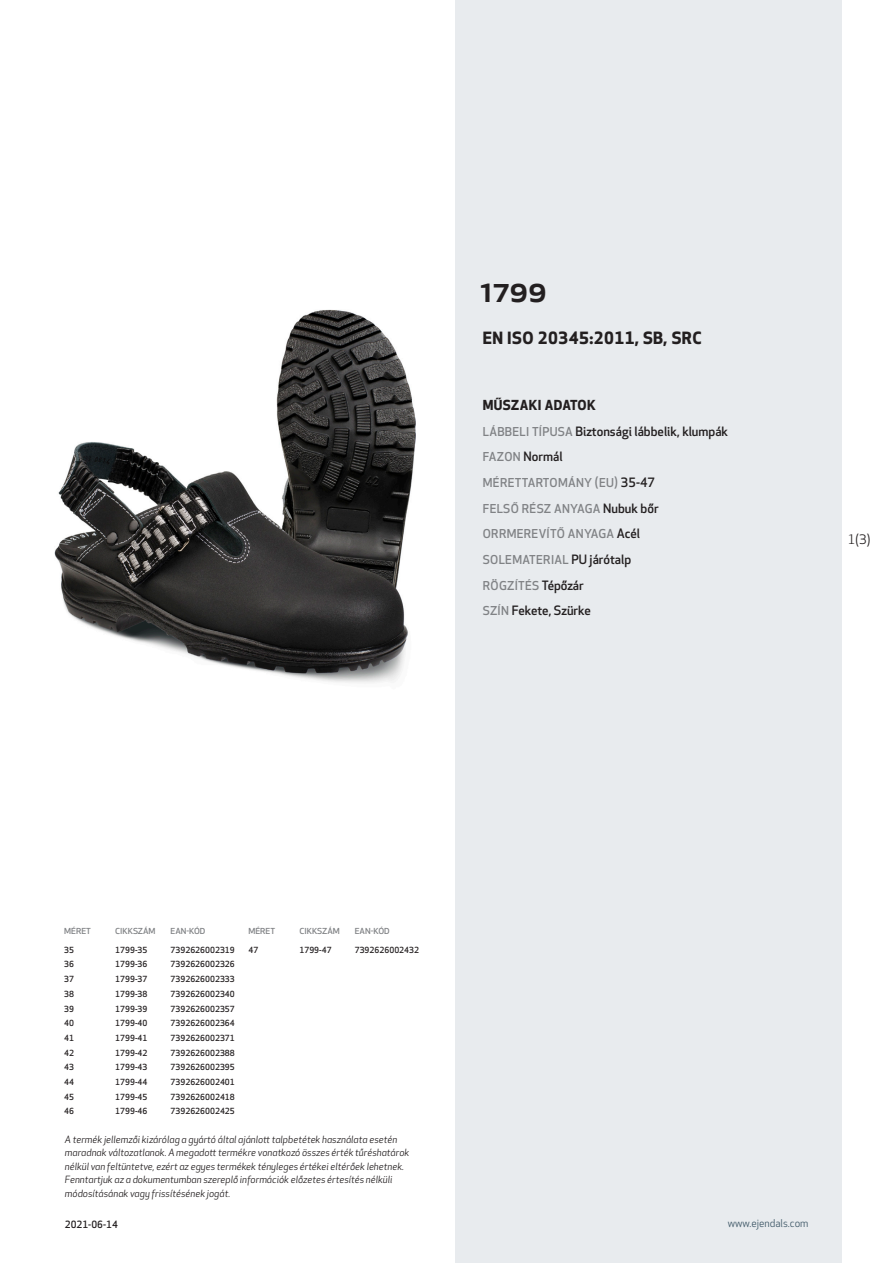
<style>
.page{position:relative;width:893px;height:1263px;background:#fff}
.page>*{position:absolute;margin:0;border:0;box-sizing:border-box;transform-origin:0 0}
.prodname{font:500 36px "Apex New";color:#231f20}
.Funktion_body{font:700 16.5px "Apex New";letter-spacing:.025em;color:#231f20}
.Funktion_body-2{font:700 13.5px "Apex New";letter-spacing:.025em;color:#231f20}
.t1{font:12.75px "Apex New";color:#231f20}
.Funktion_body-3{font:500 12.6px "Apex New";color:#231f20}
.Funktion_body-4{font:500 12px "Apex New";letter-spacing:.025em;color:#808285}
.t2{font:10.5px "Apex New";color:#405968}
.t3{font:italic 9.75px/13.5px "Apex New";color:#231f20}
.t4{font:500 9.75px "Apex New";color:#231f20}
.ArticleTable_body{font:500 8.25px "Apex New";color:#231f20}
.ArticeTable_header{font:500 8.1px "Apex New";color:#808285;scale:1.06 1}
.s1{font-size:12px;color:#808285}
.s2{font-size:12.6px;color:#231f20}
</style>
<div class="page">
<div style="left:455px;top:0;width:387px;height:1263px;background:#e8ebee"></div>
<img style="left:54px;top:309px;width:361px;height:374px">
<p class="prodname" style="left:480px;top:265px;width:68px">1799</p>
<p class="Funktion_body" style="left:483px;top:326px;width:220px">EN ISO 20345:2011, SB, SRC</p>
<p class="Funktion_body-2" style="left:483px;top:395px;width:114px">MŰSZAKI ADATOK</p>
<p class="Funktion_body-3" style="left:483px;top:423px;width:247px"><span class="s1">LÁBBELI TÍPUSA</span> Biztonsági lábbelik, klumpák</p>
<p class="Funktion_body-3" style="left:483px;top:448px;width:81px"><span class="s1">FAZON</span> Normál</p>
<p class="Funktion_body-4" style="left:483px;top:475px;width:174px">MÉRETTARTOMÁNY (EU) <span class="s2">35-47</span></p>
<p class="Funktion_body-4" style="left:483px;top:500px;width:177px">FELSŐ RÉSZ ANYAGA <span class="s2">Nubuk bőr</span></p>
<p class="Funktion_body-4" style="left:483px;top:526px;width:159px">ORRMEREVÍTŐ ANYAGA <span class="s2">Acél</span></p>
<p class="Funktion_body-4" style="left:483px;top:551px;width:150px">SOLEMATERIAL <span class="s2">PU járótalp</span></p>
<p class="Funktion_body-4" style="left:483px;top:577px;width:102px">RÖGZÍTÉS <span class="s2">Tépőzár</span></p>
<p class="Funktion_body-3" style="left:483px;top:602px;width:109px"><span class="s1">SZÍN</span> Fekete, Szürke</p>
<h3 class="t1" style="left:848px;top:531px;width:24px">1(3)</h3>
<p class="ArticeTable_header" style="left:64px;top:925px;width:27px">MÉRET</p>
<p class="ArticeTable_header" style="left:115px;top:925px;width:40px">CIKKSZÁM</p>
<p class="ArticeTable_header" style="left:171px;top:925px;width:34px">EAN-KÓD</p>
<p class="ArticleTable_body" style="left:64px;top:944px;width:11px">35</p>
<p class="ArticleTable_body" style="left:115px;top:944px;width:34px">1799-35</p>
<p class="ArticleTable_body" style="left:171px;top:944px;width:66px">7392626002319</p>
<p class="ArticleTable_body" style="left:64px;top:959px;width:11px">36</p>
<p class="ArticleTable_body" style="left:115px;top:959px;width:34px">1799-36</p>
<p class="ArticleTable_body" style="left:171px;top:959px;width:66px">7392626002326</p>
<p class="ArticleTable_body" style="left:64px;top:973px;width:11px">37</p>
<p class="ArticleTable_body" style="left:115px;top:973px;width:34px">1799-37</p>
<p class="ArticleTable_body" style="left:171px;top:973px;width:66px">7392626002333</p>
<p class="ArticleTable_body" style="left:64px;top:988px;width:11px">38</p>
<p class="ArticleTable_body" style="left:115px;top:988px;width:34px">1799-38</p>
<p class="ArticleTable_body" style="left:171px;top:988px;width:66px">7392626002340</p>
<p class="ArticleTable_body" style="left:64px;top:1003px;width:11px">39</p>
<p class="ArticleTable_body" style="left:115px;top:1003px;width:34px">1799-39</p>
<p class="ArticleTable_body" style="left:171px;top:1003px;width:66px">7392626002357</p>
<p class="ArticleTable_body" style="left:64px;top:1018px;width:11px">40</p>
<p class="ArticleTable_body" style="left:115px;top:1018px;width:34px">1799-40</p>
<p class="ArticleTable_body" style="left:171px;top:1018px;width:66px">7392626002364</p>
<p class="ArticleTable_body" style="left:64px;top:1032px;width:11px">41</p>
<p class="ArticleTable_body" style="left:115px;top:1032px;width:34px">1799-41</p>
<p class="ArticleTable_body" style="left:171px;top:1032px;width:66px">7392626002371</p>
<p class="ArticleTable_body" style="left:64px;top:1047px;width:11px">42</p>
<p class="ArticleTable_body" style="left:115px;top:1047px;width:34px">1799-42</p>
<p class="ArticleTable_body" style="left:171px;top:1047px;width:66px">7392626002388</p>
<p class="ArticleTable_body" style="left:64px;top:1062px;width:11px">43</p>
<p class="ArticleTable_body" style="left:115px;top:1062px;width:34px">1799-43</p>
<p class="ArticleTable_body" style="left:171px;top:1062px;width:66px">7392626002395</p>
<p class="ArticleTable_body" style="left:64px;top:1076px;width:11px">44</p>
<p class="ArticleTable_body" style="left:115px;top:1076px;width:34px">1799-44</p>
<p class="ArticleTable_body" style="left:171px;top:1076px;width:66px">7392626002401</p>
<p class="ArticleTable_body" style="left:64px;top:1091px;width:11px">45</p>
<p class="ArticleTable_body" style="left:115px;top:1091px;width:34px">1799-45</p>
<p class="ArticleTable_body" style="left:171px;top:1091px;width:66px">7392626002418</p>
<p class="ArticleTable_body" style="left:64px;top:1106px;width:11px">46</p>
<p class="ArticleTable_body" style="left:115px;top:1106px;width:34px">1799-46</p>
<p class="ArticleTable_body" style="left:171px;top:1106px;width:66px">7392626002425</p>
<p class="ArticeTable_header" style="left:248px;top:925px;width:27px">MÉRET</p>
<p class="ArticeTable_header" style="left:299px;top:925px;width:40px">CIKKSZÁM</p>
<p class="ArticeTable_header" style="left:355px;top:925px;width:34px">EAN-KÓD</p>
<p class="ArticleTable_body" style="left:248px;top:944px;width:11px">47</p>
<p class="ArticleTable_body" style="left:299px;top:944px;width:34px">1799-47</p>
<p class="ArticleTable_body" style="left:355px;top:944px;width:66px">7392626002432</p>
<p class="t3" style="left:65px;top:1132px;width:346px">A termék jellemzői kizárólag a gyártó által ajánlott talpbetétek használata esetén maradnak változatlanok. A megadott termékre vonatkozó összes érték tűréshatárok nélkül van feltüntetve, ezért az egyes termékek tényleges értékei eltérőek lehetnek.<br>Fenntartjuk az a dokumentumban szereplő információk előzetes értesítés nélküli módosításának vagy frissítésének jogát.</p>
<p class="t4" style="left:65px;top:1218px;width:54px">2021-06-14</p>
<p class="t2" style="left:728px;top:1217px;width:82px">www.ejendals.com</p>
</div>
